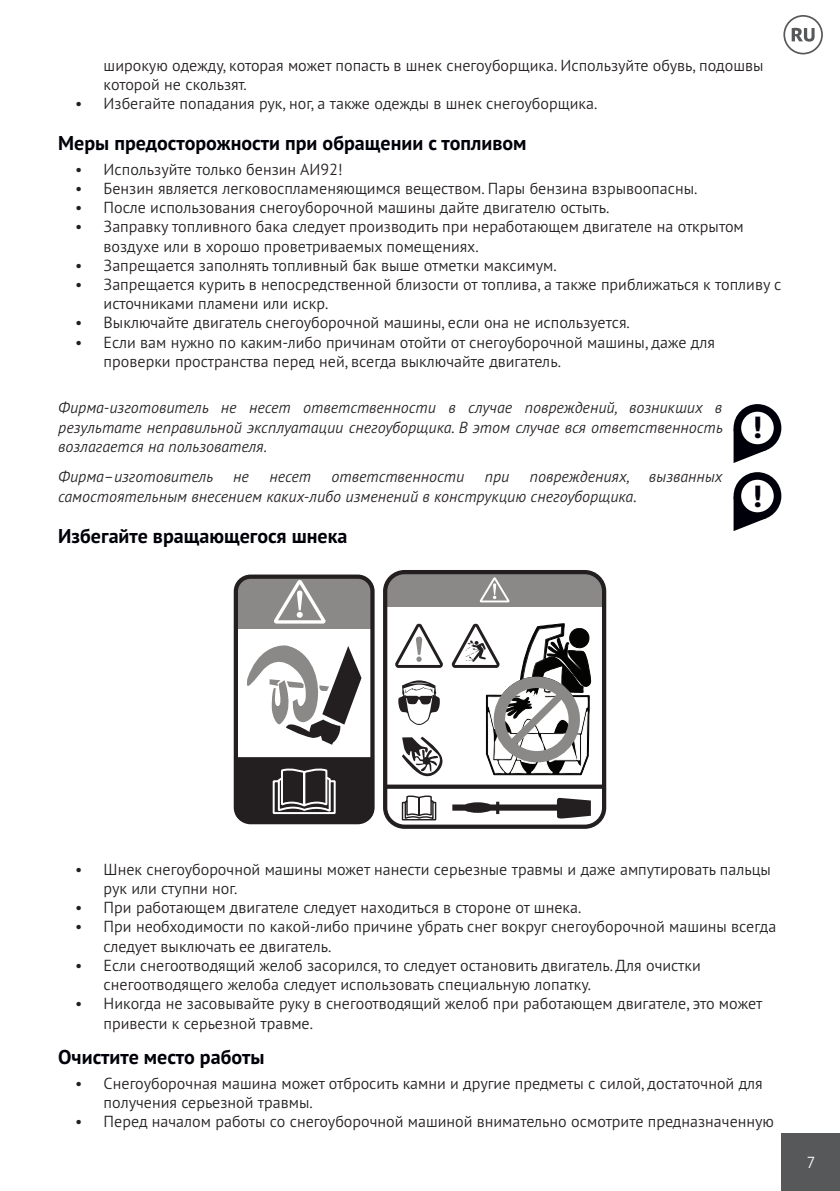
<style>
.page{position:relative;width:840px;height:1191px;background:#fff}
.page>*{position:absolute;margin:0;border:0;box-sizing:border-box;transform-origin:0 0}
.t1{font:800 30.4px "PT Sans Pro";color:#00000a}
.t2{font:700 20px "PT Sans Pro";color:#00000a}
.t3{font:300 16px/19.2px "PT Sans Pro";color:#231f20}
.t4{font:italic 300 16px/19.2px "PT Sans Pro";color:#231f20;text-align:justify}
.t5{font:300 16px "PT Sans Pro";color:#fff}
</style>
<div class="page">
<div style="left:781px;top:1133px;width:58px;height:58px;background:#57585a"></div>
<svg style="left:783px;top:15px;width:39px;height:39px"></svg>
<div style="left:733px;top:472px;width:47px;height:48px;background:#00000a;border-radius:50%"></div>
<div style="left:740px;top:480px;width:33px;height:32px;background:#fff;border-radius:50%"></div>
<svg style="left:733px;top:496px;width:34px;height:35px"></svg>
<div style="left:383px;top:570px;width:223px;height:259px;border:4px solid #231f20;border-radius:19px"></div>
<div style="left:233px;top:574px;width:141px;height:250px;border:4px solid #231f20;border-radius:15px"></div>
<svg style="left:247px;top:645px;width:114px;height:100px"></svg>
<svg style="left:452px;top:797px;width:138px;height:22px"></svg>
<div style="left:385px;top:784px;width:220px;height:5px;background:#231f20"></div>
<svg style="left:451px;top:623px;width:139px;height:152px"></svg>
<svg style="left:395px;top:623px;width:48px;height:45px"></svg>
<svg style="left:401px;top:795px;width:36px;height:26px"></svg>
<svg style="left:398px;top:680px;width:42px;height:45px"></svg>
<svg style="left:234px;top:757px;width:139px;height:66px;background:#3a3637"></svg>
<svg style="left:235px;top:576px;width:137px;height:53px;background:#8b8989"></svg>
<svg style="left:385px;top:572px;width:218px;height:35px;background:#868483"></svg>
<svg style="left:402px;top:736px;width:41px;height:41px"></svg>
<div style="left:733px;top:404px;width:47px;height:48px;background:#00000a;border-radius:50%"></div>
<div style="left:740px;top:412px;width:33px;height:32px;background:#fff;border-radius:50%"></div>
<svg style="left:733px;top:428px;width:34px;height:35px"></svg>
<p class="t3" style="left:104px;top:55px;width:661px">широкую одежду, которая может попасть в шнек снегоуборщика. Используйте обувь, подошвы которой не скользят.</p>
<p class="t3" style="left:75px;top:93px;width:523px">• Избегайте попадания рук, ног, а также одежды в шнек снегоуборщика.</p>
<p class="t2" style="left:58px;top:130px;width:469px">Меры предосторожности при обращении с топливом</p>
<p class="t3" style="left:75px;top:159px;width:269px">• Используйте только бензин АИ92!</p>
<p class="t3" style="left:75px;top:178px;width:623px">• Бензин является легковоспламеняющимся веществом. Пары бензина взрывоопасны.</p>
<p class="t3" style="left:75px;top:197px;width:535px">• После использования снегоуборочной машины дайте двигателю остыть.</p>
<p class="t3" style="left:104px;top:217px;width:641px;text-indent:-28px">• Заправку топливного бака следует производить при неработающем двигателе на открытом воздухе или в хорошо проветриваемых помещениях.</p>
<p class="t3" style="left:75px;top:255px;width:482px">• Запрещается заполнять топливный бак выше отметки максимум.</p>
<p class="t3" style="left:104px;top:274px;width:679px;text-indent:-28px">• Запрещается курить в непосредственной близости от топлива, а также приближаться к топливу с источниками пламени или искр.</p>
<p class="t3" style="left:75px;top:313px;width:556px">• Выключайте двигатель снегоуборочной машины, если она не используется.</p>
<p class="t3" style="left:104px;top:332px;width:612px;text-indent:-28px">• Если вам нужно по каким-либо причинам отойти от снегоуборочной машины, даже для проверки пространства перед ней, всегда выключайте двигатель.</p>
<p class="t4" style="left:58px;top:398px;width:665px">Фирма-изготовитель не несет ответственности в случае повреждений, возникших в результате неправильной эксплуатации снегоуборщика. В этом случае вся ответственность возлагается на пользователя.</p>
<p class="t4" style="left:58px;top:467px;width:192px">Фирма–изготовитель не</p>
<p class="t4" style="left:269px;top:467px;width:43px">несет</p>
<p class="t4" style="left:331px;top:467px;width:134px">ответственности</p>
<p class="t4" style="left:484px;top:467px;width:26px">при</p>
<h1 class="t1" style="left:752px;top:407px;width:10px">!</h1>
<p class="t4" style="left:58px;top:467px;width:665px;text-indent:471px">повреждениях, вызванных самостоятельным внесением каких-либо изменений в конструкцию снегоуборщика.</p>
<p class="t2" style="left:58px;top:522px;width:290px">Избегайте вращающегося шнека</p>
<h1 class="t1" style="left:752px;top:475px;width:10px">!</h1>
<p class="t3" style="left:104px;top:859px;width:668px;text-indent:-28px">• Шнек снегоуборочной машины может нанести серьезные травмы и даже ампутировать пальцы рук или ступни ног.</p>
<p class="t3" style="left:75px;top:897px;width:507px">• При работающем двигателе следует находиться в стороне от шнека.</p>
<p class="t3" style="left:104px;top:916px;width:674px;text-indent:-28px">• При необходимости по какой-либо причине убрать снег вокруг снегоуборочной машины всегда следует выключать ее двигатель.</p>
<p class="t3" style="left:104px;top:955px;width:598px;text-indent:-28px">• Если снегоотводящий желоб засорился, то следует остановить двигатель. Для очистки снегоотводящего желоба следует использовать специальную лопатку.</p>
<p class="t3" style="left:104px;top:993px;width:660px;text-indent:-28px">• Никогда не засовывайте руку в снегоотводящий желоб при работающем двигателе, это может привести к серьезной травме.</p>
<p class="t2" style="left:58px;top:1043px;width:208px">Очистите место работы</p>
<p class="t3" style="left:104px;top:1073px;width:660px;text-indent:-28px">• Снегоуборочная машина может отбросить камни и другие предметы с силой, достаточной для получения серьезной травмы.</p>
<p class="t3" style="left:75px;top:1111px;width:700px">• Перед началом работы со снегоуборочной машиной внимательно осмотрите предназначенную</p>
<p class="t5" style="left:806px;top:1152px;width:10px">7</p>
</div>
